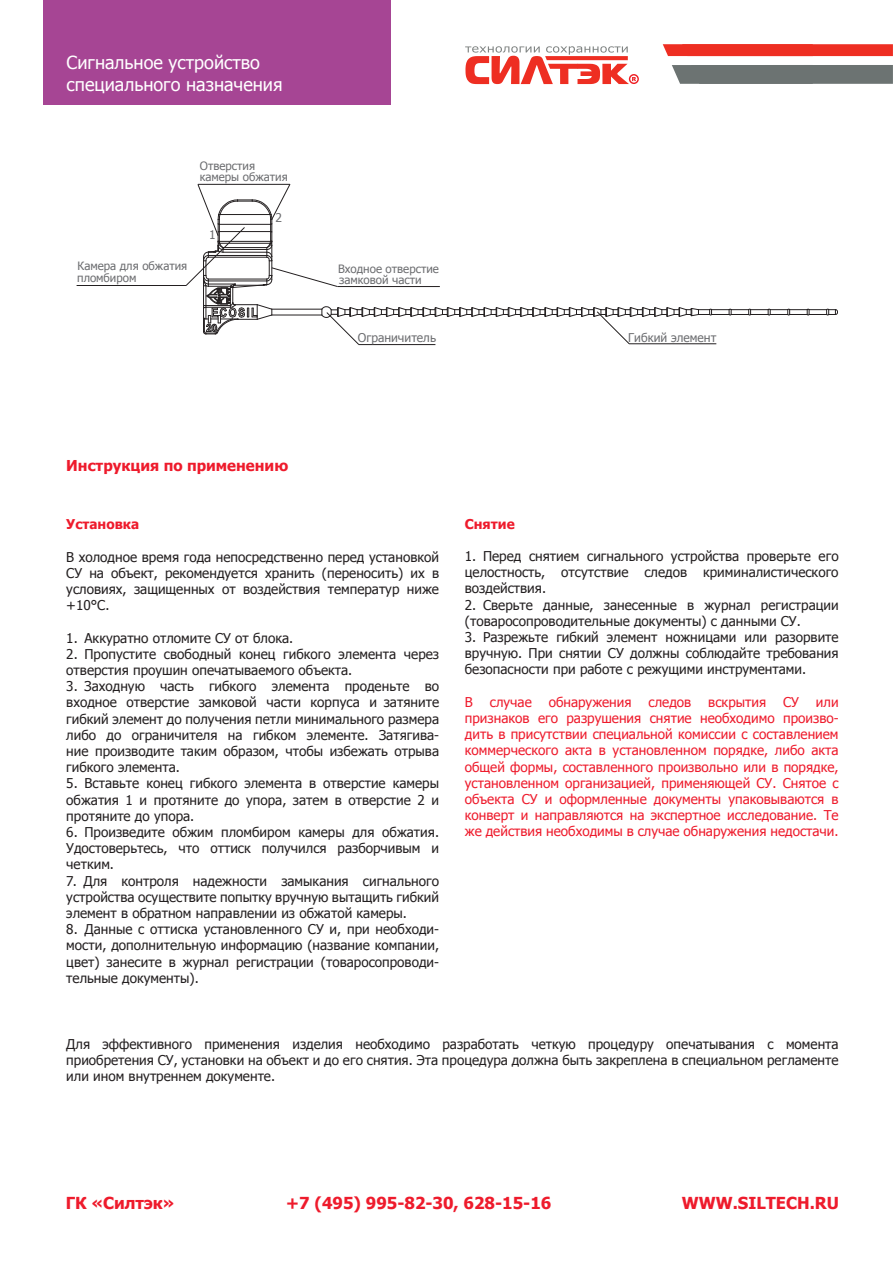
<style>
.page{position:relative;width:893px;height:1263px;background:#fff}
.page>*{position:absolute;margin:0;border:0;box-sizing:border-box;transform-origin:0 0}
.t1{font:18px "Tahoma";color:#fff}
.t2{font:700 16.5px "Tahoma";color:#ee1b2c}
.t3{font:700 15px "Tahoma";color:#ee1b2c}
.t4{font:13.5px/16.2px "Tahoma";color:#231f20;text-align:justify}
.t5{font:13.5px/16.2px "Tahoma";color:#ee1b2c;text-align:justify}
.t6{font:700 13.5px "Tahoma";color:#ee1b2c}
.t7{font:12px "Tahoma";color:#6c6d70}
.t8{font:11.55px/11.7px "Tahoma";color:#6c6d70}
</style>
<div class="page">
<div style="left:43px;top:0;width:347px;height:104px;background:#a64594"></div>
<svg style="left:465px;top:46px;width:174px;height:38px"></svg>
<svg style="left:663px;top:44px;width:230px;height:12px;background:#ee3226"></svg>
<div style="left:672px;top:65px;width:221px;height:19px;background:#6c7372"></div>
<hr style="left:77px;top:285px;width:109px;height:1px;background:#231f20">
<svg style="left:186px;top:184px;width:652px;height:161px"></svg>
<p class="t1" style="left:67px;top:51px;width:195px">Сигнальное устройство</p>
<p class="t1" style="left:67px;top:72px;width:217px">специального назначения</p>
<p class="t8" style="left:200px;top:160px;width:57px">Отверстия</p>
<p class="t8" style="left:200px;top:170px;width:90px">камеры обжатия</p>
<p class="t8" style="left:77px;top:260px;width:112px">Камера для обжатия пломбиром</p>
<p class="t7" style="left:209px;top:226px;width:8px">1</p>
<p class="t7" style="left:275px;top:210px;width:8px">2</p>
<p class="t3" style="left:66px;top:455px;width:223px">Инструкция по применению</p>
<p class="t8" style="left:338px;top:262px;width:102px">Входное отверстие замковой части</p>
<p class="t7" style="left:358px;top:330px;width:80px">Ограничитель</p>
<p class="t7" style="left:628px;top:329px;width:90px">Гибкий элемент</p>
<p class="t6" style="left:66px;top:515px;width:74px">Установка</p>
<p class="t4" style="left:66px;top:548px;width:374px">В холодное время года непосредственно перед установкой СУ на объект, рекомендуется хранить (переносить) их в условиях, защищенных от воздействия температур ниже +10°С.</p>
<p class="t4" style="left:66px;top:629px;width:228px">1. Аккуратно отломите СУ от блока.</p>
<p class="t4" style="left:66px;top:645px;width:374px">2. Пропустите свободный конец гибкого элемента через отверстия проушин опечатываемого объекта.</p>
<p class="t4" style="left:66px;top:677px;width:374px">3. Заходную часть гибкого элемента проденьте во входное отверстие замковой части корпуса и затяните гибкий элемент до получения петли минимального размера либо до ограничителя на гибком элементе. Затягива&shy;ние производите таким образом, чтобы избежать отрыва гибкого элемента.</p>
<p class="t4" style="left:66px;top:775px;width:374px">5. Вставьте конец гибкого элемента в отверстие камеры обжатия 1 и протяните до упора, затем в отверстие 2 и протяните до упора.</p>
<p class="t4" style="left:66px;top:823px;width:374px">6. Произведите обжим пломбиром камеры для обжатия.<br>Удостоверьтесь, что оттиск получился разборчивым и четким.</p>
<p class="t4" style="left:66px;top:872px;width:374px">7. Для контроля надежности замыкания сигнального устройства осуществите попытку вручную вытащить гибкий элемент в обратном направлении из обжатой камеры.</p>
<p class="t4" style="left:66px;top:920px;width:374px">8. Данные с оттиска установленного СУ и, при необходи&shy;мости, дополнительную информацию (название компании, цвет) занесите в журнал регистрации (товаросопроводи&shy;тельные документы).</p>
<p class="t6" style="left:465px;top:514px;width:51px">Снятие</p>
<p class="t4" style="left:465px;top:547px;width:375px">1. Перед снятием сигнального устройства проверьте его целостность, отсутствие следов криминалистического воздействия.</p>
<p class="t4" style="left:465px;top:596px;width:375px">2. Сверьте данные, занесенные в журнал регистрации (товаросопроводительные документы) с данными СУ.</p>
<p class="t4" style="left:465px;top:628px;width:375px">3. Разрежьте гибкий элемент ножницами или разорвите вручную. При снятии СУ должны соблюдайте требования безопасности при работе с режущими инструментами.</p>
<p class="t5" style="left:465px;top:693px;width:9px">В</p>
<p class="t5" style="left:490px;top:693px;width:43px">случае</p>
<p class="t5" style="left:549px;top:693px;width:84px">обнаружения</p>
<p class="t5" style="left:649px;top:693px;width:44px">следов</p>
<p class="t5" style="left:708px;top:693px;width:59px">вскрытия</p>
<p class="t5" style="left:783px;top:693px;width:17px">СУ</p>
<p class="t5" style="left:465px;top:693px;width:375px;text-indent:351px">или признаков его разрушения снятие необходимо произво&shy;дить в присутствии специальной комиссии с составлением коммерческого акта в установленном порядке, либо акта общей формы, составленного произвольно или в порядке, установленном организацией, применяющей СУ. Снятое с объекта СУ и оформленные документы упаковываются в конверт и направляются на экспертное исследование. Те же действия необходимы в случае обнаружения недостачи.</p>
<p class="t4" style="left:66px;top:1035px;width:774px">Для эффективного применения изделия необходимо разработать четкую процедуру опечатывания с момента приобретения CУ, установки на объект и до его снятия. Эта процедура должна быть закреплена в специальном регламенте или ином внутреннем документе.</p>
<p class="t2" style="left:66px;top:1191px;width:110px">ГК «Силтэк»</p>
<p class="t2" style="left:286px;top:1191px;width:267px">+7 (495) 995-82-30, 628-15-16</p>
<p class="t2" style="left:682px;top:1191px;width:159px">WWW.SILTECH.RU</p>
</div>
